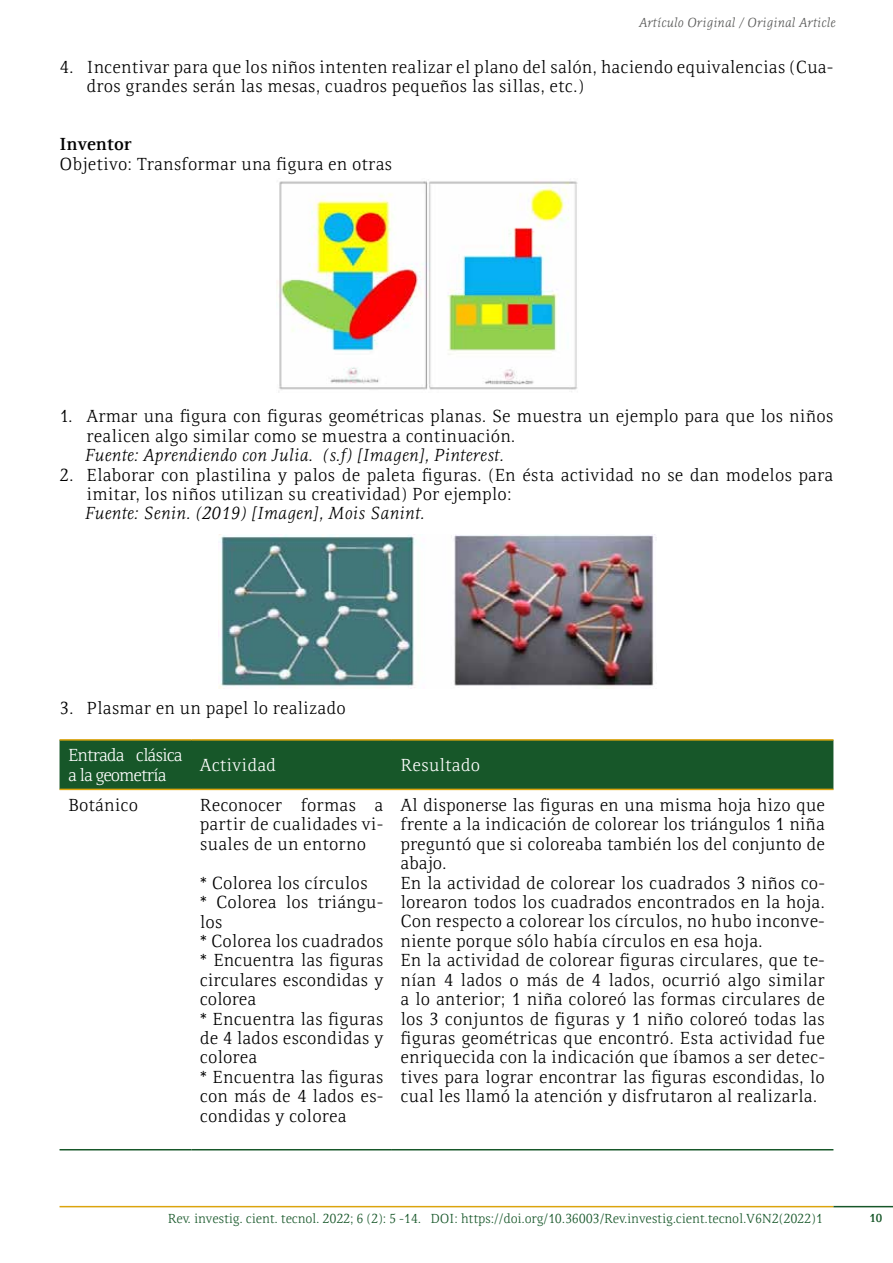
<style>
.page{position:relative;width:893px;height:1263px;background:#fff}
.page>*{position:absolute;margin:0;border:0;box-sizing:border-box;transform-origin:0 0}
.t1{font:300 18px/19.4px "Resavska ITC Std";color:#000}
.t2{font:italic 300 18px "Resavska ITC Std";color:#000}
.t3{font:300 18px/19.4px "Resavska ITC Std";letter-spacing:-.06em;color:#fff}
.t4{font:300 18px "Resavska ITC Std";color:#fff}
.t5{font:700 18px "Resavska ITC Std";color:#000}
.t6{font:300 13.5px "Resavska ITC Std";letter-spacing:-.02em;color:#175729}
.t7{font:italic 300 13.5px "Resavska ITC Std";color:#575756}
.t8{font:700 12px "Resavska ITC Std";color:#175729}
</style>
<div class="page">
<hr style="left:60px;top:1206px;width:773px;height:1px;background:#dca40d">
<hr style="left:833px;top:1206px;width:60px;height:1px;background:#175729">
<div style="left:60px;top:741px;width:773px;height:48px;background:#175729"></div>
<hr style="left:60px;top:739px;width:131px;height:2px;background:#dca40d">
<hr style="left:191px;top:739px;width:201px;height:2px;background:#dca40d">
<hr style="left:392px;top:739px;width:441px;height:2px;background:#dca40d">
<hr style="left:60px;top:789px;width:131px;height:1px;background:#dca40d">
<hr style="left:191px;top:789px;width:201px;height:1px;background:#dca40d">
<hr style="left:392px;top:789px;width:441px;height:1px;background:#dca40d">
<hr style="left:60px;top:1149px;width:131px;height:1px;background:#175729">
<hr style="left:191px;top:1149px;width:201px;height:1px;background:#175729">
<hr style="left:392px;top:1149px;width:441px;height:1px;background:#175729">
<img style="left:218px;top:534px;width:438px;height:155px">
<img style="left:276px;top:181px;width:302px;height:212px">
<p class="t7" style="left:639px;top:15px;width:198px">Artículo Original / Original Article</p>
<p class="t1" style="left:87px;top:57px;width:748px;text-indent:-27px">4. Incentivar para que los niños intenten realizar el plano del salón, haciendo equivalencias (Cua&shy;dros grandes serán las mesas, cuadros pequeños las sillas, etc.)</p>
<p class="t5" style="left:60px;top:134px;width:73px">Inventor</p>
<p class="t1" style="left:60px;top:154px;width:334px">Objetivo: Transformar una figura en otras</p>
<p class="t1" style="left:87px;top:407px;width:748px;text-indent:-27px">1. Armar una figura con figuras geométricas planas. Se muestra un ejemplo para que los niños realicen algo similar como se muestra a continuación.</p>
<p class="t2" style="left:85px;top:445px;width:421px">Fuente: Aprendiendo con Julia. (s.f) [Imagen], Pinterest.</p>
<p class="t1" style="left:87px;top:465px;width:748px;text-indent:-27px">2. Elaborar con plastilina y palos de paleta figuras. (En ésta actividad no se dan modelos para imitar, los niños utilizan su creatividad) Por ejemplo:</p>
<p class="t2" style="left:85px;top:503px;width:342px">Fuente: Senin. (2019) [Imagen], Mois Sanint.</p>
<p class="t1" style="left:60px;top:698px;width:288px">3. Plasmar en un papel lo realizado</p>
<p class="t3" style="left:68px;top:746px;width:116px">Entrada clásica a la geometría</p>
<p class="t4" style="left:200px;top:755px;width:78px">Actividad</p>
<p class="t4" style="left:400px;top:755px;width:81px">Resultado</p>
<p class="t1" style="left:68px;top:795px;width:72px">Botánico</p>
<p class="t1" style="left:200px;top:795px;width:185px;text-align:justify">Reconocer formas a partir de cualidades vi&shy;suales de un entorno</p>
<p class="t1" style="left:200px;top:873px;width:185px">* Colorea los círculos<br>* Colorea los triángu&shy;los<br>* Colorea los cuadrados * Encuentra las figuras circulares escondidas y colorea<br>* Encuentra las figuras de 4 lados escondidas y colorea<br>* Encuentra las figuras con más de 4 lados es&shy;condidas y colorea</p>
<p class="t1" style="left:400px;top:795px;width:426px">Al disponerse las figuras en una misma hoja hizo que frente a la indicación de colorear los triángulos 1 niña preguntó que si coloreaba también los del conjunto de abajo.<br>En la actividad de colorear los cuadrados 3 niños co&shy;lorearon todos los cuadrados encontrados en la hoja.<br>Con respecto a colorear los círculos, no hubo inconve&shy;niente porque sólo había círculos en esa hoja.<br>En la actividad de colorear figuras circulares, que te&shy;nían 4 lados o más de 4 lados, ocurrió algo similar a lo anterior; 1 niña coloreó las formas circulares de los 3 conjuntos de figuras y 1 niño coloreó todas las figuras geométricas que encontró. Esta actividad fue enriquecida con la indicación que íbamos a ser detec&shy;tives para lograr encontrar las figuras escondidas, lo cual les llamó la atención y disfrutaron al realizarla.</p>
<p class="t6" style="left:168px;top:1211px;width:656px">Rev. investig. cient. tecnol. 2022; 6 (2): 5 -14. DOI: https://doi.org/10.36003/Rev.investig.cient.tecnol.V6N2(2022)1</p>
<p class="t8" style="left:869px;top:1211px;width:14px">10</p>
</div>
